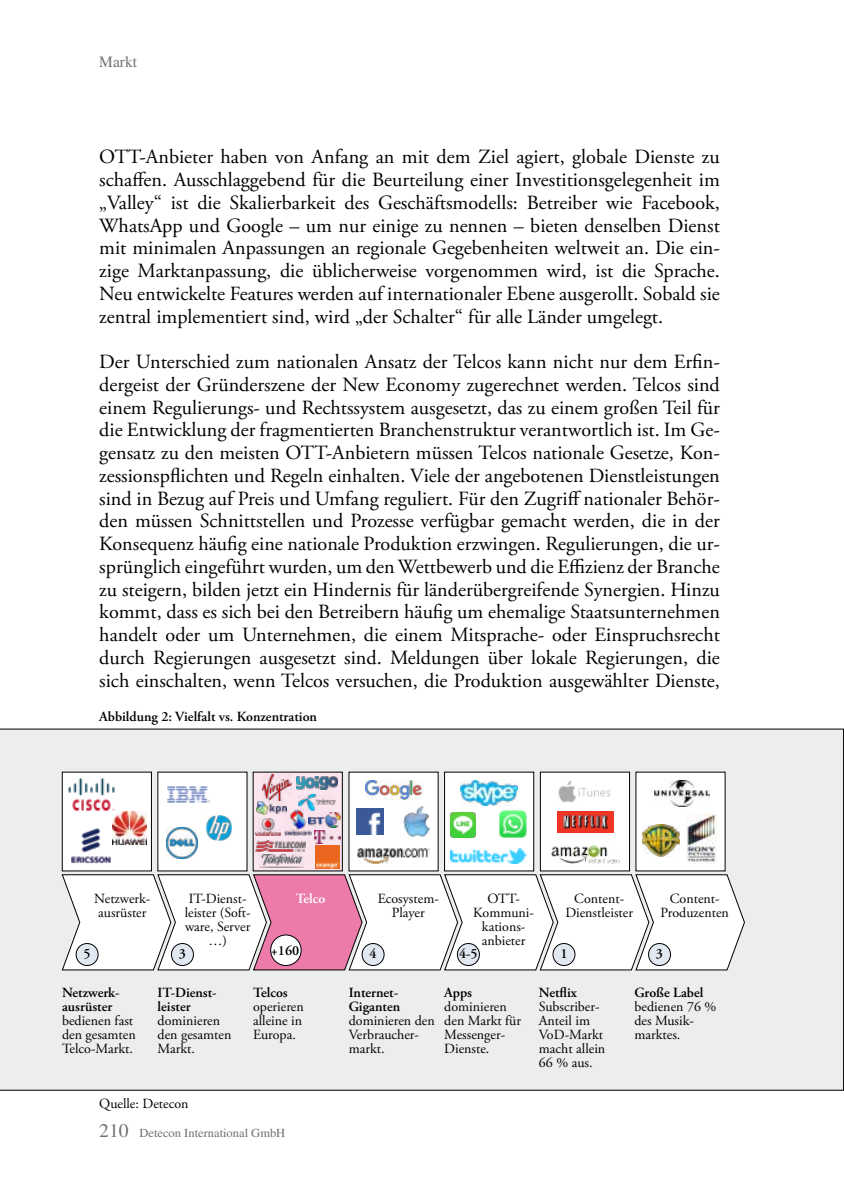
<style>
.page{position:relative;width:844px;height:1191px;background:#fff}
.page>*{position:absolute;margin:0;border:0;box-sizing:border-box;transform-origin:0 0}
.t1{font:20.12px/22.8px "Adobe Garamond Pro";color:#000;text-align:justify}
.t2{font:15.75px "Times";color:#707172}
.t3{font:14px/14px "Adobe Garamond Pro";color:#000}
.t4{font:600 14px/14px "Adobe Garamond Pro";color:#000}
.t5{font:600 14px "Adobe Garamond Pro";color:#fff}
.t6{font:12.25px "Times";color:#707172}
.s1{font-size:19.25px}
</style>
<div class="page">
<div style="left:0;top:729px;width:843px;height:361px;background:#eceded"></div>
<svg style="left:62px;top:874px;width:682px;height:96px"></svg>
<div style="left:62px;top:772px;width:89px;height:99px;background:#fff"></div>
<div style="left:62px;top:772px;width:90px;height:99px;border:1px solid #000"></div>
<div style="left:158px;top:772px;width:89px;height:99px;background:#fff"></div>
<div style="left:253px;top:772px;width:89px;height:99px;background:#fbe5ef"></div>
<div style="left:349px;top:772px;width:89px;height:99px;background:#fff"></div>
<div style="left:444px;top:772px;width:89px;height:99px;background:#fff"></div>
<div style="left:444px;top:772px;width:90px;height:99px;border:1px solid #000"></div>
<div style="left:540px;top:772px;width:89px;height:99px;background:#fff"></div>
<div style="left:635px;top:772px;width:90px;height:99px;background:#fff"></div>
<img style="left:71px;top:828px;width:40px;height:36px">
<img style="left:112px;top:811px;width:34px;height:34px">
<img style="left:68px;top:777px;width:47px;height:35px">
<img style="left:167px;top:786px;width:43px;height:17px">
<img style="left:167px;top:827px;width:31px;height:31px">
<img style="left:206px;top:815px;width:26px;height:26px">
<img style="left:357px;top:848px;width:72px;height:15px">
<img style="left:357px;top:808px;width:26px;height:26px">
<img style="left:365px;top:780px;width:56px;height:19px">
<img style="left:403px;top:806px;width:27px;height:31px">
<img style="left:450px;top:812px;width:25px;height:25px">
<img style="left:499px;top:810px;width:27px;height:27px">
<img style="left:450px;top:849px;width:76px;height:14px">
<img style="left:461px;top:780px;width:56px;height:25px">
<img style="left:557px;top:811px;width:56px;height:21px">
<img style="left:551px;top:845px;width:68px;height:18px">
<img style="left:558px;top:780px;width:52px;height:22px">
<img style="left:654px;top:780px;width:54px;height:27px">
<img style="left:686px;top:813px;width:30px;height:50px">
<img style="left:642px;top:824px;width:37px;height:33px">
<img style="left:311px;top:812px;width:29px;height:15px">
<img style="left:259px;top:855px;width:45px;height:12px">
<img style="left:296px;top:777px;width:42px;height:12px">
<img style="left:316px;top:845px;width:23px;height:23px">
<img style="left:256px;top:840px;width:49px;height:11px">
<img style="left:262px;top:774px;width:29px;height:26px">
<img style="left:314px;top:831px;width:26px;height:12px">
<img style="left:255px;top:818px;width:26px;height:17px">
<img style="left:298px;top:794px;width:37px;height:16px">
<img style="left:284px;top:808px;width:27px;height:28px">
<img style="left:256px;top:801px;width:30px;height:13px">
<div style="left:76px;top:943px;width:22px;height:22px;background:#e1e8f1;border-radius:50%"></div>
<div style="left:76px;top:943px;width:22px;height:22px;border:1px solid #000;border-radius:50%"></div>
<div style="left:171px;top:943px;width:22px;height:22px;background:#e1e8f1;border-radius:50%"></div>
<div style="left:171px;top:943px;width:22px;height:22px;border:1px solid #000;border-radius:50%"></div>
<div style="left:362px;top:943px;width:22px;height:22px;background:#e1e8f1;border-radius:50%"></div>
<div style="left:362px;top:943px;width:22px;height:22px;border:1px solid #000;border-radius:50%"></div>
<div style="left:457px;top:943px;width:22px;height:22px;background:#e1e8f1;border-radius:50%"></div>
<div style="left:457px;top:943px;width:22px;height:22px;border:1px solid #000;border-radius:50%"></div>
<div style="left:553px;top:943px;width:22px;height:22px;background:#e1e8f1;border-radius:50%"></div>
<div style="left:552px;top:943px;width:23px;height:22px;border:1px solid #000;border-radius:50%"></div>
<div style="left:648px;top:943px;width:22px;height:22px;background:#e1e8f1;border-radius:50%"></div>
<div style="left:648px;top:943px;width:22px;height:22px;border:1px solid #000;border-radius:50%"></div>
<div style="left:270px;top:935px;width:31px;height:30px;background:#fff;border-radius:50%"></div>
<div style="left:270px;top:934px;width:31px;height:31px;border:1px solid #000;border-radius:50%"></div>
<p class="t2" style="left:99px;top:53px;width:39px">Markt</p>
<p class="t1" style="left:99px;top:146px;width:622px">OTT-Anbieter haben von Anfang an mit dem Ziel agiert, globale Dienste zu schaffen. Ausschlaggebend für die Beurteilung einer Investitionsgelegenheit im „Valley“ ist die Skalierbarkeit des Geschäftsmodells: Betreiber wie Facebook, WhatsApp und Google – um nur einige zu nennen – bieten denselben Dienst mit minimalen Anpassungen an regionale Gegebenheiten weltweit an. Die ein&shy;zige Marktanpassung, die üblicherweise vorgenommen wird, ist die Sprache.<br>Neu entwickelte Features werden auf internationaler Ebene ausgerollt. Sobald sie zentral implementiert sind, wird „der Schalter“ für alle Länder umgelegt.</p>
<p class="t1" style="left:99px;top:351px;width:622px">Der Unterschied zum nationalen Ansatz der Telcos kann nicht nur dem Erfin&shy;dergeist der Gründerszene der New Economy zugerechnet werden. Telcos sind einem Regulierungs- und Rechtssystem ausgesetzt, das zu einem großen Teil für die Entwicklung der fragmentierten Branchenstruktur verantwortlich ist. Im Ge&shy;gensatz zu den meisten OTT-Anbietern müssen Telcos nationale Gesetze, Kon&shy;zessionspflichten und Regeln einhalten. Viele der angebotenen Dienstleistungen sind in Bezug auf Preis und Umfang reguliert. Für den Zugriff nationaler Behör&shy;den müssen Schnittstellen und Prozesse verfügbar gemacht werden, die in der Konsequenz häufig eine nationale Produktion erzwingen. Regulierungen, die ur&shy;sprünglich eingeführt wurden, um den Wettbewerb und die Effizienz der Branche zu steigern, bilden jetzt ein Hindernis für länderübergreifende Synergien. Hinzu kommt, dass es sich bei den Betreibern häufig um ehemalige Staatsunternehmen handelt oder um Unternehmen, die einem Mitsprache- oder Einspruchsrecht durch Regierungen ausgesetzt sind. Meldungen über lokale Regierungen, die sich einschalten, wenn Telcos versuchen, die Produktion ausgewählter Dienste,</p>
<p class="t4" style="left:99px;top:709px;width:219px">Abbildung 2: Vielfalt vs. Konzentration</p>
<p class="t3" style="left:189px;top:892px;width:59px">IT-Dienst-</p>
<p class="t5" style="left:295px;top:891px;width:31px">Telco</p>
<p class="t3" style="left:185px;top:906px;width:67px;text-align:center">leister (Soft&shy;ware, Server …)</p>
<p class="t3" style="left:94px;top:892px;width:58px">Netzwerk&shy;ausrüster</p>
<p class="t3" style="left:473px;top:892px;width:62px;text-align:center">OTT-<br>Kommuni&shy;kations&shy;anbieter</p>
<p class="t3" style="left:565px;top:892px;width:69px;text-align:center">Content-<br>Dienstleister</p>
<p class="t3" style="left:660px;top:892px;width:70px;text-align:center">Content-<br>Produzenten</p>
<p class="t3" style="left:377px;top:892px;width:63px;text-align:center">Ecosystem-<br>Player</p>
<p class="t4" style="left:83px;top:947px;width:9px">5</p>
<p class="t4" style="left:179px;top:947px;width:9px">3</p>
<p class="t4" style="left:271px;top:943px;width:30px">+160</p>
<p class="t4" style="left:369px;top:947px;width:9px">4</p>
<p class="t4" style="left:459px;top:947px;width:20px">4-5</p>
<p class="t4" style="left:560px;top:947px;width:9px">1</p>
<p class="t4" style="left:655px;top:947px;width:9px">3</p>
<p class="t4" style="left:62px;top:985px;width:59px">Netzwerk&shy;ausrüster</p>
<p class="t3" style="left:62px;top:1013px;width:75px">bedienen fast den gesamten<br>Telco-Markt.</p>
<p class="t4" style="left:157px;top:985px;width:61px">IT-Dienst&shy;leister</p>
<p class="t3" style="left:157px;top:1013px;width:75px">dominieren den gesamten<br>Markt.</p>
<p class="t3" style="left:99px;top:1097px;width:91px">Quelle: Detecon</p>
<p class="t4" style="left:253px;top:985px;width:36px">Telcos</p>
<p class="t3" style="left:253px;top:999px;width:52px;text-align:justify">operieren alleine in Europa.</p>
<p class="t6" style="left:99px;top:1125px;width:187px"><span class="s1">210</span> Detecon International GmbH</p>
<p class="t4" style="left:348px;top:985px;width:53px">Internet-<br>Giganten</p>
<p class="t3" style="left:348px;top:1013px;width:87px">dominieren den<br>Verbraucher&shy;markt.</p>
<p class="t4" style="left:444px;top:985px;width:29px">Apps</p>
<p class="t3" style="left:444px;top:999px;width:78px">dominieren den Markt für<br>Messenger-<br>Dienste.</p>
<p class="t4" style="left:538px;top:985px;width:40px">Netflix</p>
<p class="t3" style="left:538px;top:999px;width:68px">Subscriber-<br>Anteil im<br>VoD-Markt macht allein<br>66 % aus.</p>
<p class="t4" style="left:634px;top:985px;width:70px">Große Label</p>
<p class="t3" style="left:634px;top:999px;width:83px">bedienen 76 % des Musik&shy;marktes.</p>
</div>
